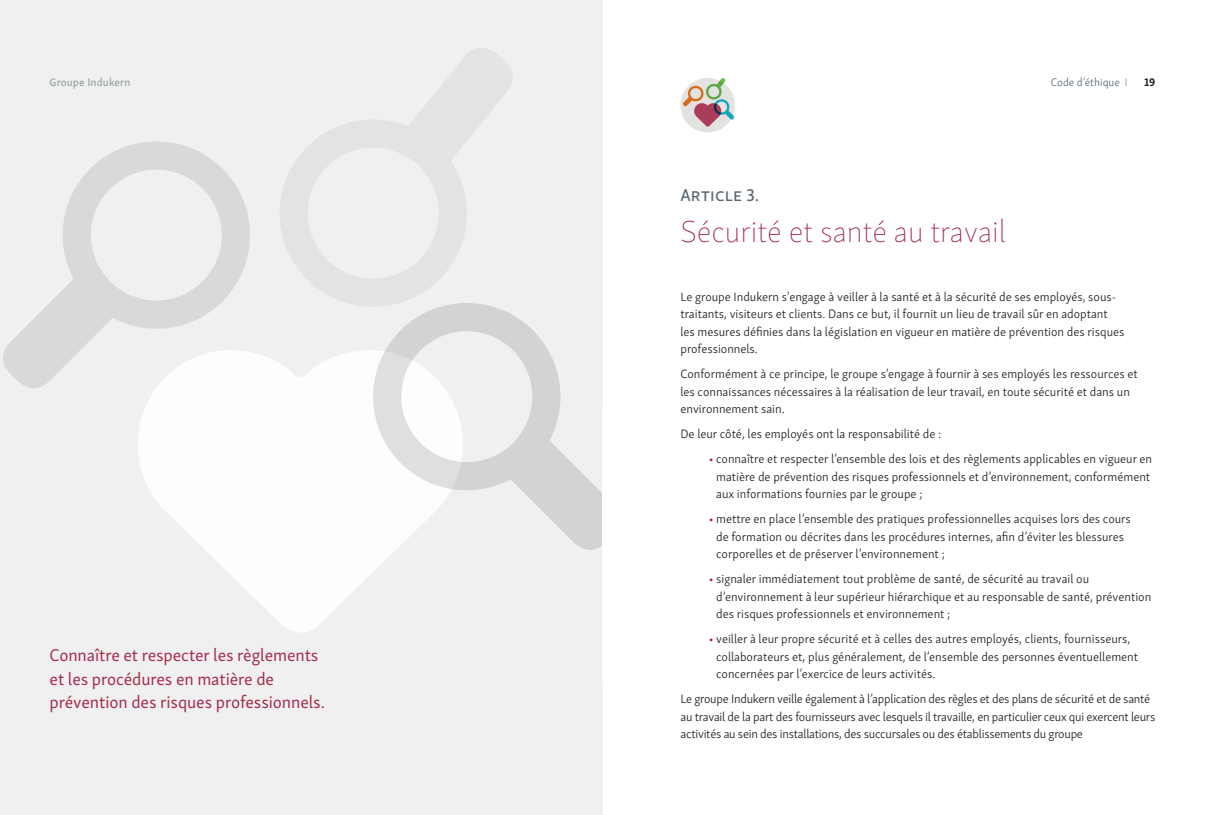
<style>
.page{position:relative;width:1205px;height:815px;background:#fff}
.page>*{position:absolute;margin:0;border:0;box-sizing:border-box;transform-origin:0 0}
.t1{font:100 31.25px "Skolar Sans Latn";color:#a52b4c}
.t2{font:17.5px/23.8px "Skolar Sans Latn";letter-spacing:-.005em;color:#a52b4c}
.t3{font:17.5px "Skolar Sans Latn Me";letter-spacing:.01em;color:#5a6670}
.t4{font:300 12.5px/17.5px "Skolar Sans Latn";color:#231f20}
.t5{font:300 12.5px/17.5px "Skolar Sans Latn";letter-spacing:-.02em;color:#231f20}
.t6{font:300 11.25px "Skolar Sans Latn";color:#5a6670}
.t7{font:11.25px "Skolar Sans Latn Me";letter-spacing:.01em;color:#989fa3}
.t8{font:700 11.25px "Skolar Sans Latn";color:#231f20}
.s1{font-weight:100;color:#231f20}
.s2{font-weight:700;color:#a52b4c}
</style>
<div class="page">
<div style="left:0;top:0;width:602px;height:815px;background:#eff0ef"></div>
<div style="left:680px;top:78px;width:55px;height:54px;background:#e2e2e0;border-radius:50%"></div>
<svg style="left:682px;top:78px;width:53px;height:49px"></svg>
<svg style="left:138px;top:351px;width:249px;height:281px;fill:#fdfdfd"></svg>
<svg style="left:364px;top:294px;width:239px;height:264px"></svg>
<svg style="left:3px;top:141px;width:256px;height:256px"></svg>
<svg style="left:280px;top:48px;width:241px;height:270px"></svg>
<div style="left:602px;top:407px;width:68px;height:275px;background:#fff"></div>
<p class="t7" style="left:50px;top:74px;width:83px">Groupe Indukern</p>
<p class="t2" style="left:50px;top:642px;width:277px">Connaître et respecter les règlements et les procédures en matière de prévention des risques professionnels.</p>
<p class="t3" style="left:680px;top:181px;width:80px">Article 3.</p>
<p class="t1" style="left:680px;top:210px;width:327px">Sécurité et santé au travail</p>
<p class="t6" style="left:1051px;top:74px;width:78px">Code d’éthique <span class="s1">I</span></p>
<p class="t8" style="left:1144px;top:73px;width:13px">19</p>
<p class="t4" style="left:680px;top:287px;width:445px">Le groupe Indukern s’engage à veiller à la santé et à la sécurité de ses employés, sous&shy;traitants, visiteurs et clients. Dans ce but, il fournit un lieu de travail sûr en adoptant les mesures définies dans la législation en vigueur en matière de prévention des risques professionnels.</p>
<p class="t4" style="left:680px;top:364px;width:459px">Conformément à ce principe, le groupe s’engage à fournir à ses employés les ressources et les connaissances nécessaires à la réalisation de leur travail, en toute sécurité et dans un environnement sain.</p>
<p class="t4" style="left:680px;top:424px;width:262px">De leur côté, les employés ont la responsabilité de :</p>
<p class="t4" style="left:716px;top:449px;width:437px;text-indent:-7px"><span class="s2">•</span> connaître et respecter l’ensemble des lois et des règlements applicables en vigueur en matière de prévention des risques professionnels et d’environnement, conformément aux informations fournies par le groupe ;</p>
<p class="t4" style="left:716px;top:509px;width:416px;text-indent:-7px"><span class="s2">•</span> mettre en place l’ensemble des pratiques professionnelles acquises lors des cours de formation ou décrites dans les procédures internes, afin d’éviter les blessures corporelles et de préserver l’environnement ;</p>
<p class="t4" style="left:716px;top:569px;width:437px;text-indent:-7px"><span class="s2">•</span> signaler immédiatement tout problème de santé, de sécurité au travail ou d’environnement à leur supérieur hiérarchique et au responsable de santé, prévention des risques professionnels et environnement ;</p>
<p class="t4" style="left:716px;top:629px;width:423px;text-indent:-7px"><span class="s2">•</span> veiller à leur propre sécurité et à celles des autres employés, clients, fournisseurs, collaborateurs et, plus généralement, de l’ensemble des personnes éventuellement concernées par l’exercice de leurs activités.</p>
<p class="t5" style="left:680px;top:689px;width:476px">Le groupe Indukern veille également à l’application des règles et des plans de sécurité et de santé au travail de la part des fournisseurs avec lesquels il travaille, en particulier ceux qui exercent leurs activités au sein des installations, des succursales ou des établissements du groupe</p>
</div>
